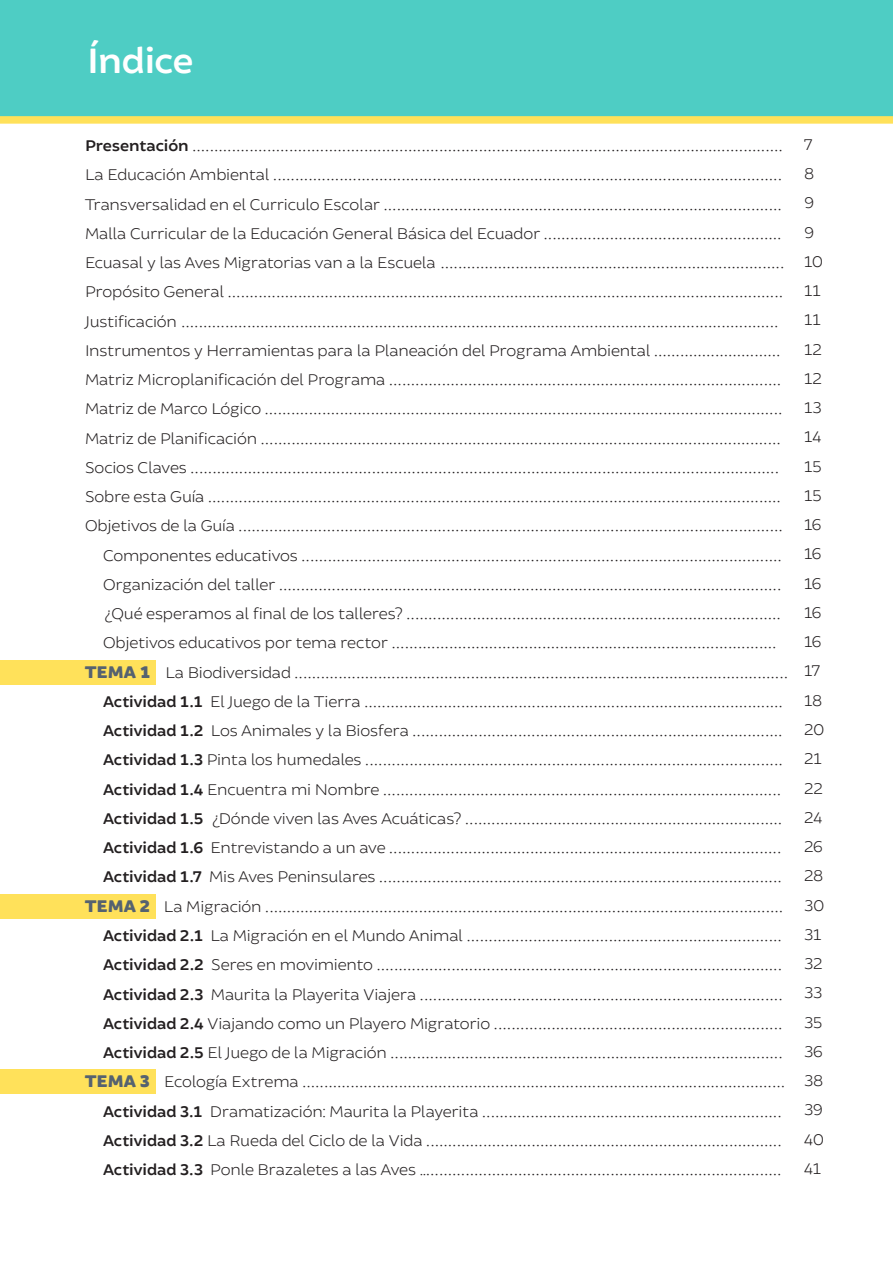
<style>
.page{position:relative;width:893px;height:1263px;background:#fff}
.page>*{position:absolute;margin:0;border:0;box-sizing:border-box;transform-origin:0 0}
.t1{font:600 37.5px "Brocha";letter-spacing:-.015em;color:#fff}
.t2{font:300 18px/29.2px "Brocha";color:#231f20}
.t3{font:300 16.5px/29.2px "Brocha";letter-spacing:-.01em;color:#231f20}
.s1{font-weight:600;font-size:16.5px}
.s2{font-size:16.5px}
.s3{font-size:18px}
.s4{font-weight:900;color:#556270}
</style>
<div class="page">
<div style="left:0;top:660px;width:156px;height:25px;background:#ffe15a"></div>
<div style="left:0;top:894px;width:156px;height:24px;background:#ffe15a"></div>
<div style="left:0;top:1069px;width:156px;height:25px;background:#ffe15a"></div>
<div style="left:0;top:0;width:893px;height:118px;background:#4ecdc4"></div>
<div style="left:0;top:116px;width:893px;height:8px;background:#ffe15a"></div>
<h1 class="t1" style="left:87px;top:38px;width:108px">Índice</h1>
<p class="t2" style="left:85px;top:130px;width:701px"><span class="s1">Presentación</span> ......................................................................................................................................<br><span class="s2">La Educación Ambiental</span> ...................................................................................................................<br><span class="s2">Transversalidad en el Curriculo Escolar</span> ..........................................................................................<br><span class="s2">Malla Curricular de la Educación General Básica del Ecuador</span> ......................................................<br><span class="s2">Ecuasal y las Aves Migratorias van a la Escuela</span> ..............................................................................<br><span class="s2">Propósito General</span> ..............................................................................................................................<br><span class="s2">Justificación</span> ........................................................................................................................................</p>
<p class="t3" style="left:85px;top:336px;width:697px">Instrumentos y Herramientas para la Planeación del Programa Ambiental <span class="s3">.............................</span></p>
<p class="t2" style="left:85px;top:364px;width:697px"><span class="s2">Matriz Microplanificación del Programa</span> .........................................................................................</p>
<p class="t2" style="left:85px;top:394px;width:699px"><span class="s2">Matriz de Marco Lógico</span> .....................................................................................................................</p>
<p class="t2" style="left:85px;top:423px;width:697px"><span class="s2">Matriz de Planificación</span> ......................................................................................................................</p>
<p class="t2" style="left:85px;top:452px;width:695px"><span class="s2">Socios Claves</span> .....................................................................................................................................</p>
<p class="t2" style="left:85px;top:481px;width:697px"><span class="s2">Sobre esta Guía</span> ..................................................................................................................................</p>
<p class="t2" style="left:85px;top:511px;width:699px"><span class="s2">Objetivos de la Guía</span> ...........................................................................................................................</p>
<p class="t2" style="left:103px;top:540px;width:680px"><span class="s2">Componentes educativos</span> .............................................................................................................</p>
<p class="t2" style="left:103px;top:569px;width:680px"><span class="s2">Organización del taller</span> ..................................................................................................................</p>
<p class="t2" style="left:103px;top:598px;width:679px"><span class="s2">¿Qué esperamos al final de los talleres?</span> .....................................................................................</p>
<p class="t2" style="left:103px;top:628px;width:675px"><span class="s2">Objetivos educativos por tema rector</span> .......................................................................................</p>
<p class="t2" style="left:85px;top:657px;width:704px"><span class="s4">TEMA 1</span> <span class="s2">La Biodiversidad</span> ................................................................................................................</p>
<p class="t2" style="left:103px;top:686px;width:681px"><span class="s1">Actividad 1.1</span> <span class="s2">El Juego de la Tierra</span> ...............................................................................................</p>
<p class="t2" style="left:103px;top:715px;width:681px"><span class="s1">Actividad 1.2</span> <span class="s2">Los Animales y la Biosfera</span> ....................................................................................</p>
<p class="t2" style="left:103px;top:745px;width:681px"><span class="s1">Actividad 1.3</span> <span class="s2">Pinta los humedales</span> ..............................................................................................</p>
<p class="t2" style="left:103px;top:774px;width:679px"><span class="s1">Actividad 1.4</span> <span class="s2">Encuentra mi Nombre</span> ..........................................................................................</p>
<p class="t2" style="left:103px;top:803px;width:680px"><span class="s1">Actividad 1.5</span> <span class="s2">¿Dónde viven las Aves Acuáticas?</span> ........................................................................</p>
<p class="t2" style="left:103px;top:832px;width:679px"><span class="s1">Actividad 1.6</span> <span class="s2">Entrevistando a un ave</span> .........................................................................................</p>
<p class="t2" style="left:103px;top:862px;width:680px"><span class="s1">Actividad 1.7</span> <span class="s2">Mis Aves Peninsulares</span> ...........................................................................................</p>
<p class="t2" style="left:85px;top:891px;width:699px"><span class="s4">TEMA 2</span> <span class="s2">La Migración</span> ......................................................................................................................</p>
<p class="t2" style="left:103px;top:920px;width:680px"><span class="s1">Actividad 2.1</span> <span class="s2">La Migración en el Mundo Animal</span> .......................................................................</p>
<p class="t2" style="left:103px;top:949px;width:680px"><span class="s1">Actividad 2.2</span> <span class="s2">Seres en movimiento</span> ............................................................................................</p>
<p class="t2" style="left:103px;top:979px;width:681px"><span class="s1">Actividad 2.3</span> <span class="s2">Maurita la Playerita Viajera</span> ..................................................................................</p>
<p class="t2" style="left:103px;top:1008px;width:681px"><span class="s1">Actividad 2.4</span> <span class="s2">Viajando como un Playero Migratorio</span> .................................................................</p>
<p class="t2" style="left:103px;top:1037px;width:681px"><span class="s1">Actividad 2.5</span> <span class="s2">El Juego de la Migración</span> .........................................................................................</p>
<p class="t2" style="left:85px;top:1067px;width:701px"><span class="s4">TEMA 3</span> <span class="s2">Ecología Extrema</span> ..............................................................................................................</p>
<p class="t2" style="left:103px;top:1096px;width:680px"><span class="s1">Actividad 3.1</span> <span class="s2">Dramatización: Maurita la Playerita</span> ....................................................................</p>
<p class="t2" style="left:103px;top:1125px;width:680px"><span class="s1">Actividad 3.2</span> <span class="s2">La Rueda del Ciclo de la Vida</span> .................................................................................</p>
<p class="t2" style="left:103px;top:1154px;width:680px"><span class="s1">Actividad 3.3</span> <span class="s2">Ponle Brazaletes a las Aves ..</span>.................................................................................</p>
<p class="t3" style="left:804px;top:130px;width:22px">7<br>8<br>9<br>9<br>10<br>11<br>11<br>12<br>12<br>13<br>14<br>15<br>15<br>16<br>16<br>16<br>16<br>16<br>17<br>18<br>20<br>21<br>22<br>24<br>26<br>28<br>30<br>31<br>32<br>33<br>35<br>36<br>38<br>39<br>40<br>41</p>
</div>
